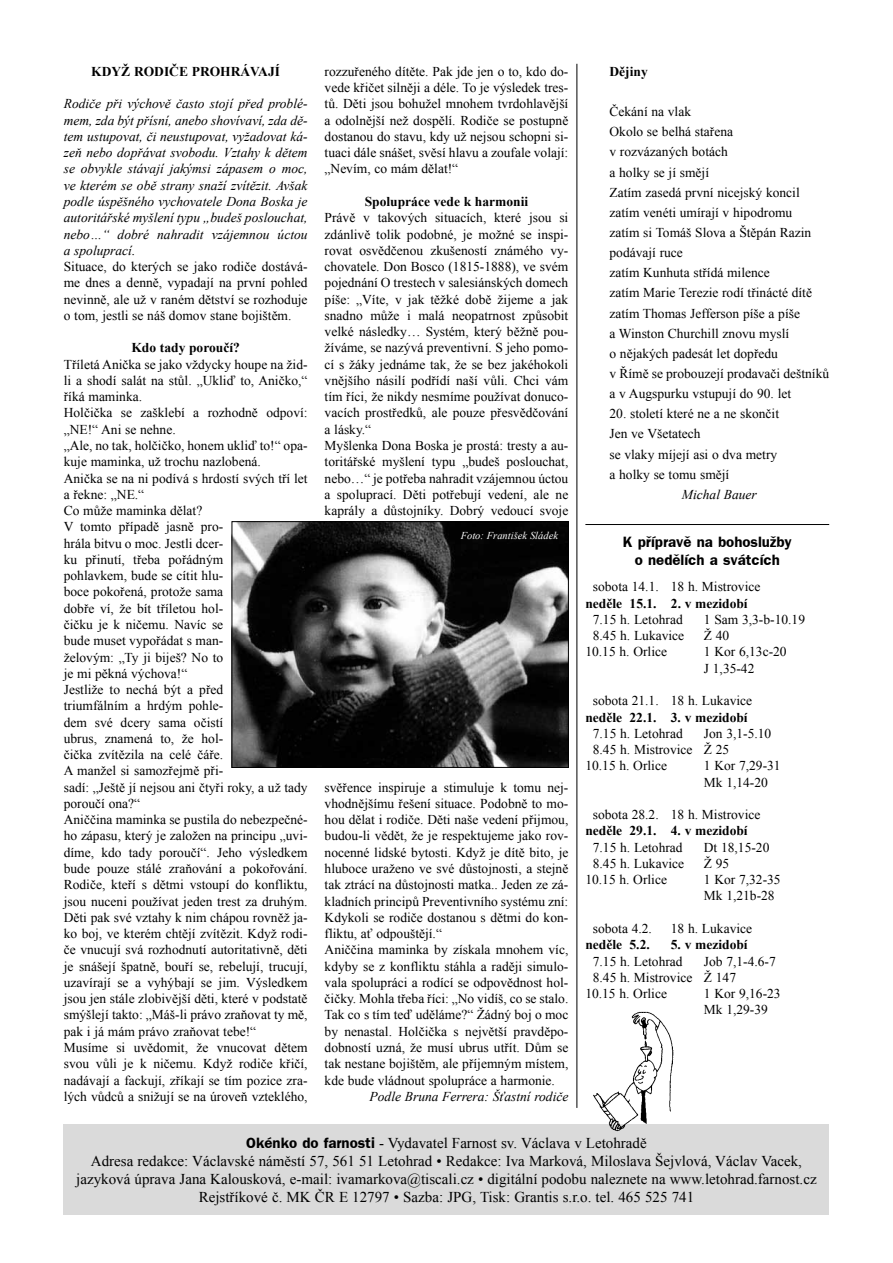
<style>
.page{position:relative;width:893px;height:1263px;background:#fff}
.page>*{position:absolute;margin:0;border:0;box-sizing:border-box;transform-origin:0 0}
.t1{font:15px/18.1px "Times New Roman";color:#000;text-align:center}
.t2{font:700 15px/18px "Frankfurt Gothic";color:#000;text-align:center}
.t3{font:13.5px/16.2px "Times New Roman";color:#000}
.t4{font:italic 13.5px/16.2px "Times New Roman";color:#000;text-align:justify}
.t5{font:700 13.5px "Times New Roman";color:#000}
.t6{font:italic 10.5px "Times New Roman";color:#fff}
.s1{font-family:"Frankfurt Gothic";font-weight:700}
</style>
<div class="page">
<div style="left:64px;top:1123px;width:765px;height:91px;background:#dadada"></div>
<img style="left:589px;top:1011px;width:89px;height:121px">
<hr style="left:577px;top:64px;width:1px;height:1044px;background:#000">
<img style="left:234px;top:523px;width:333px;height:243px">
<div style="left:232px;top:521px;width:337px;height:247px;border:1px solid #000"></div>
<hr style="left:585px;top:524px;width:244px;height:1px;background:#000">
<p class="t5" style="left:91px;top:62px;width:190px">KDYŽ RODIČE PROHRÁVAJÍ</p>
<p class="t4" style="left:64px;top:95px;width:245px">Rodiče při výchově často stojí před problé&shy;mem, zda být přísní, anebo shovívaví, zda dě&shy;tem ustupovat, či neustupovat, vyžadovat ká&shy;zeň nebo dopřávat svobodu. Vztahy k dětem se obvykle stávají jakýmsi zápasem o moc, ve kterém se obě strany snaží zvítězit. Avšak podle úspěšného vychovatele Dona Boska je autoritářské myšlení typu „budeš poslouchat, nebo…“ dobré nahradit vzájemnou úctou a spoluprací.</p>
<p class="t3" style="left:64px;top:258px;width:245px;text-align:justify">Situace, do kterých se jako rodiče dostává&shy;me dnes a denně, vypadají na první pohled nevinně, ale už v raném dětství se rozhoduje o tom, jestli se náš domov stane bojištěm.</p>
<p class="t5" style="left:131px;top:338px;width:110px">Kdo tady poroučí?</p>
<p class="t3" style="left:64px;top:356px;width:245px">Tříletá Anička se jako vždycky houpe na žid&shy;li a shodí salát na stůl. „Ukliď to, Aničko,“ říká maminka.<br>Holčička se zašklebí a rozhodně odpoví: „NE!“ Ani se nehne.<br>„Ale, no tak, holčičko, honem ukliď to!“ opa&shy;kuje maminka, už trochu nazlobená.<br>Anička se na ni podívá s hrdostí svých tří let a řekne: „NE.“<br>Co může maminka dělat?<br>V tomto případě jasně pro-<br>hrála bitvu o moc. Jestli dcer-<br>ku přinutí, třeba pořádným<br>pohlavkem, bude se cítit hlu-<br>boce pokořená, protože sama<br>dobře ví, že bít tříletou hol-<br>čičku je k ničemu. Navíc se<br>bude muset vypořádat s man-<br>želovým: „Ty ji biješ? No to<br>je mi pěkná výchova!“<br>Jestliže to nechá být a před<br>triumfálním a hrdým pohle-<br>dem své dcery sama očistí<br>ubrus, znamená to, že hol-<br>čička zvítězila na celé čáře.<br>A manžel si samozřejmě při-<br>sadí: „Ještě jí nejsou ani čtyři roky, a už tady poroučí ona?“<br>Aniččina maminka se pustila do nebezpečné&shy;ho zápasu, který je založen na principu „uvi&shy;díme, kdo tady poroučí“. Jeho výsledkem bude pouze stálé zraňování a pokořování.<br>Rodiče, kteří s dětmi vstoupí do konfliktu, jsou nuceni používat jeden trest za druhým.<br>Děti pak své vztahy k nim chápou rovněž ja&shy;ko boj, ve kterém chtějí zvítězit. Když rodi&shy;če vnucují svá rozhodnutí autoritativně, děti je snášejí špatně, bouří se, rebelují, trucují, uzavírají se a vyhýbají se jim. Výsledkem jsou jen stále zlobivější děti, které v podstatě smýšlejí takto: „Máš-li právo zraňovat ty mě, pak i já mám právo zraňovat tebe!“<br>Musíme si uvědomit, že vnucovat dětem svou vůli je k ničemu. Když rodiče křičí, nadávají a fackují, zříkají se tím pozice zra&shy;lých vůdců a snižují se na úroveň vzteklého,</p>
<p class="t3" style="left:325px;top:63px;width:245px;text-align:justify">rozzuřeného dítěte. Pak jde jen o to, kdo do&shy;vede křičet silněji a déle. To je výsledek tres&shy;tů. Děti jsou bohužel mnohem tvrdohlavější a odolnější než dospělí. Rodiče se postupně dostanou do stavu, kdy už nejsou schopni si&shy;tuaci dále snášet, svěsí hlavu a zoufale volají: „Nevím, co mám dělat!“</p>
<p class="t5" style="left:365px;top:192px;width:165px">Spolupráce vede k harmonii</p>
<p class="t3" style="left:325px;top:209px;width:245px">Právě v takových situacích, které jsou si zdánlivě tolik podobné, je možné se inspi&shy;rovat osvědčenou zkušeností známého vy&shy;chovatele. Don Bosco (1815-1888), ve svém pojednání O trestech v salesiánských domech píše: „Víte, v jak těžké době žijeme a jak snadno může i malá neopatrnost způsobit velké následky… Systém, který běžně pou&shy;žíváme, se nazývá preventivní. S jeho pomo&shy;cí s žáky jednáme tak, že se bez jakéhokoli vnějšího násilí podřídí naší vůli. Chci vám tím říci, že nikdy nesmíme používat donuco&shy;vacích prostředků, ale pouze přesvědčování a lásky.“<br>Myšlenka Dona Boska je prostá: tresty a au&shy;toritářské myšlení typu „budeš poslouchat, nebo…“ je potřeba nahradit vzájemnou úctou a spoluprací. Děti potřebují vedení, ale ne kaprály a důstojníky. Dobrý vedoucí svoje</p>
<p class="t6" style="left:461px;top:529px;width:99px">Foto: František Sládek</p>
<p class="t3" style="left:325px;top:779px;width:245px">svěřence inspiruje a stimuluje k tomu nej&shy;vhodnějšímu řešení situace. Podobně to mo&shy;hou dělat i rodiče. Děti naše vedení přijmou, budou-li vědět, že je respektujeme jako rov&shy;nocenné lidské bytosti. Když je dítě bito, je hluboce uraženo ve své důstojnosti, a stejně tak ztrácí na důstojnosti matka.. Jeden ze zá&shy;kladních principů Preventivního systému zní:<br>Kdykoli se rodiče dostanou s dětmi do kon&shy;fliktu, ať odpouštějí.“<br>Aniččina maminka by získala mnohem víc, kdyby se z konfliktu stáhla a raději simulo&shy;vala spolupráci a rodící se odpovědnost hol&shy;čičky. Mohla třeba říci: „No vidíš, co se stalo.<br>Tak co s tím teď uděláme?“ Žádný boj o moc by nenastal. Holčička s největší pravděpo&shy;dobností uzná, že musí ubrus utřít. Dům se tak nestane bojištěm, ale příjemným místem, kde bude vládnout spolupráce a harmonie.</p>
<p class="t4" style="left:370px;top:1088px;width:200px">Podle Bruna Ferrera: Šťastní rodiče</p>
<p class="t5" style="left:609px;top:62px;width:40px">Dějiny</p>
<p class="t3" style="left:609px;top:101px;width:221px;line-height:20.1px">Čekání na vlak<br>Okolo se belhá stařena<br>v rozvázaných botách<br>a holky se jí smějí<br>Zatím zasedá první nicejský koncil zatím venéti umírají v hipodromu<br>zatím si Tomáš Slova a Štěpán Razin podávají ruce<br>zatím Kunhuta střídá milence<br>zatím Marie Terezie rodí třinácté dítě zatím Thomas Jefferson píše a píše<br>a Winston Churchill znovu myslí<br>o nějakých padesát let dopředu<br>v Římě se probouzejí prodavači deštníků a v Augspurku vstupují do 90. let</p>
<p class="t3" style="left:609px;top:403px;width:171px;line-height:20.1px">20. století které ne a ne skončit<br>Jen ve Všetatech<br>se vlaky míjejí asi o dva metry a holky se tomu smějí</p>
<p class="t4" style="left:682px;top:486px;width:76px">Michal Bauer</p>
<p class="t2" style="left:623px;top:533px;width:170px">K přípravě na bohoslužby o nedělích a svátcích</p>
<p class="t3" style="left:593px;top:578px;width:169px">sobota 14.1. 18 h. Mistrovice</p>
<p class="t5" style="left:585px;top:594px;width:164px">neděle 15.1. 2. v mezidobí</p>
<p class="t3" style="left:593px;top:611px;width:91px">7.15 h. Letohrad</p>
<p class="t3" style="left:704px;top:611px;width:103px">1 Sam 3,3-b-10.19</p>
<p class="t3" style="left:593px;top:627px;width:93px">8.45 h. Lukavice</p>
<p class="t3" style="left:704px;top:627px;width:27px">Ž 40</p>
<p class="t3" style="left:585px;top:644px;width:83px">10.15 h. Orlice</p>
<p class="t3" style="left:704px;top:644px;width:84px">1 Kor 6,13c-20<br>J 1,35-42</p>
<p class="t3" style="left:593px;top:692px;width:161px">sobota 21.1. 18 h. Lukavice</p>
<p class="t5" style="left:585px;top:708px;width:164px">neděle 22.1. 3. v mezidobí</p>
<p class="t3" style="left:593px;top:725px;width:91px">7.15 h. Letohrad</p>
<p class="t3" style="left:704px;top:725px;width:69px">Jon 3,1-5.10</p>
<p class="t3" style="left:593px;top:741px;width:138px">8.45 h. Mistrovice Ž 25</p>
<p class="t3" style="left:585px;top:757px;width:83px">10.15 h. Orlice</p>
<p class="t3" style="left:704px;top:757px;width:78px">1 Kor 7,29-31<br>Mk 1,14-20</p>
<p class="t3" style="left:593px;top:806px;width:169px">sobota 28.2. 18 h. Mistrovice</p>
<p class="t5" style="left:585px;top:821px;width:164px">neděle 29.1. 4. v mezidobí</p>
<p class="t3" style="left:593px;top:839px;width:91px">7.15 h. Letohrad</p>
<p class="t3" style="left:704px;top:839px;width:67px">Dt 18,15-20</p>
<p class="t3" style="left:593px;top:855px;width:93px">8.45 h. Lukavice</p>
<p class="t3" style="left:704px;top:855px;width:27px">Ž 95</p>
<p class="t3" style="left:585px;top:871px;width:83px">10.15 h. Orlice</p>
<p class="t3" style="left:704px;top:871px;width:78px">1 Kor 7,32-35<br>Mk 1,21b-28</p>
<p class="t3" style="left:593px;top:920px;width:61px">sobota 4.2.</p>
<p class="t3" style="left:671px;top:920px;width:83px">18 h. Lukavice</p>
<p class="t5" style="left:585px;top:935px;width:66px">neděle 5.2.</p>
<p class="t5" style="left:671px;top:935px;width:78px">5. v mezidobí</p>
<p class="t3" style="left:593px;top:953px;width:91px">7.15 h. Letohrad</p>
<p class="t3" style="left:704px;top:953px;width:73px">Job 7,1-4.6-7</p>
<p class="t3" style="left:593px;top:969px;width:145px">8.45 h. Mistrovice Ž 147</p>
<p class="t3" style="left:585px;top:985px;width:83px">10.15 h. Orlice</p>
<p class="t3" style="left:704px;top:985px;width:78px">1 Kor 9,16-23<br>Mk 1,29-39</p>
<p class="t1" style="left:76px;top:1134px;width:742px"><span class="s1">Okénko do farnosti</span> - Vydavatel Farnost sv. Václava v Letohradě<br>Adresa redakce: Václavské náměstí 57, 561 51 Letohrad • Redakce: Iva Marková, Miloslava Šejvlová, Václav Vacek, jazyková úprava Jana Kalousková, e-mail: ivamarkova@tiscali.cz • digitální podobu naleznete na www.letohrad.farnost.cz Rejstříkové č. MK ČR E 12797 • Sazba: JPG, Tisk: Grantis s.r.o. tel. 465 525 741</p>
</div>
